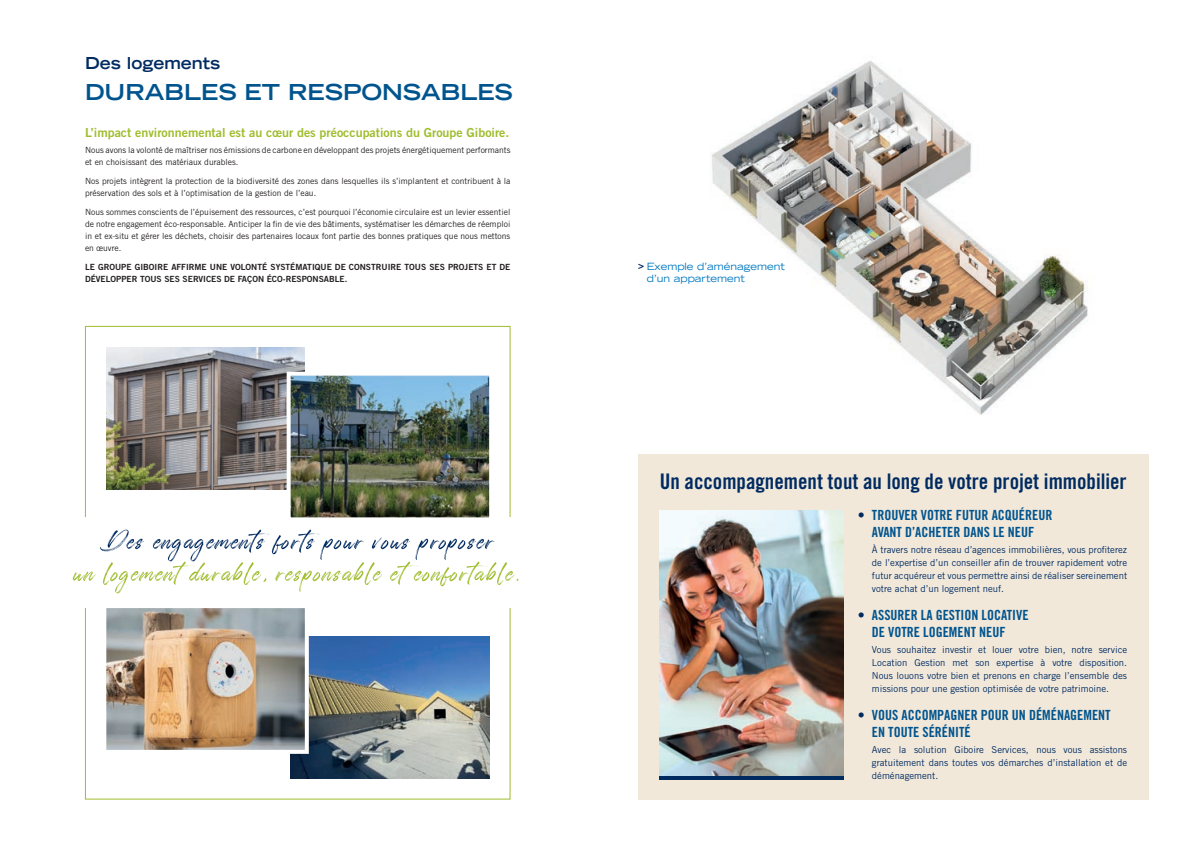
<style>
.page{position:relative;width:1191px;height:842px;background:#fff}
.page>*{position:absolute;margin:0;border:0;box-sizing:border-box;transform-origin:0 0}
.t1{font:italic 55px "Automobile Contest";letter-spacing:.03em;color:#9fbd2e}
.t2{font:italic 55px "Automobile Contest";letter-spacing:.03em;color:#002b61}
.t3{font:700 expanded 22px "Trade Gothic LT Std";color:#00548e}
.t4{font:21.5px "Trade Gothic LT Std Bd Cn 20";color:#002b61}
.t5{font:700 expanded 16.5px "Trade Gothic LT Std";color:#002b61}
.t6{font:14px/16.8px "Trade Gothic LT Std Bd Cn 20";color:#00548e}
.t7{font:12.5px "Trade Gothic LT Std Bd 2";color:#9fbd2e}
.t8{font:expanded 10px/12px "Trade Gothic LT Std";color:#0078c0}
.t9{font:9.5px/13px "Trade Gothic LT Std";color:#002b61;text-align:justify}
.t10{font:8.5px/12px "Trade Gothic LT Std";color:#231f20}
.t11{font:8.5px/12px "Trade Gothic LT Std Bd 2";color:#231f20}
.s1{font-family:"Trade Gothic LT Std Bd 2";font-stretch:normal;color:#002b61}
.s2{color:#002b61}
</style>
<div class="page">
<img style="left:711px;top:60px;width:377px;height:355px">
<div style="left:638px;top:454px;width:510px;height:345px;background:#f1e8da"></div>
<img style="left:106px;top:347px;width:199px;height:142px">
<img style="left:291px;top:636px;width:198px;height:142px">
<img style="left:285px;top:370px;width:205px;height:148px">
<img style="left:659px;top:510px;width:184px;height:266px">
<img style="left:106px;top:608px;width:205px;height:148px">
<hr style="left:659px;top:776px;width:184px;height:4px;background:#002b61">
<h3 class="t5" style="left:85px;top:52px;width:137px">Des logements</h3>
<h2 class="t3" style="left:85px;top:77px;width:429px">DURABLES ET RESPONSABLES</h2>
<h3 class="t7" style="left:85px;top:124px;width:426px">L’impact environnemental est au cœur des préoccupations du Groupe Giboire.</h3>
<p class="t10" style="left:85px;top:144px;width:427px">Nous avons la volonté de maîtriser nos émissions de carbone en développant des projets énergétiquement performants et en choisissant des matériaux durables.</p>
<p class="t10" style="left:85px;top:175px;width:427px">Nos projets intègrent la protection de la biodiversité des zones dans lesquelles ils s’implantent et contribuent à la préservation des sols et à l’optimisation de la gestion de l’eau.</p>
<p class="t10" style="left:85px;top:206px;width:427px;text-align:justify">Nous sommes conscients de l’épuisement des ressources, c’est pourquoi l’économie circulaire est un levier essentiel de notre engagement éco-responsable. Anticiper la fin de vie des bâtiments, systématiser les démarches de réemploi in et ex-situ et gérer les déchets, choisir des partenaires locaux font partie des bonnes pratiques que nous mettons en œuvre.</p>
<p class="t11" style="left:85px;top:261px;width:427px">LE GROUPE GIBOIRE AFFIRME UNE VOLONTÉ SYSTÉMATIQUE DE CONSTRUIRE TOUS SES PROJETS ET DE<br>DÉVELOPPER TOUS SES SERVICES DE FAÇON ÉCO-RESPONSABLE.</p>
<h1 class="t2" style="left:100px;top:497px;width:404px">Desengagementsfortspourvousproposer</h1>
<h1 class="t1" style="left:75px;top:530px;width:453px">un logement durable,responsableet confortable.</h1>
<p class="t8" style="left:647px;top:260px;width:140px;text-indent:-9px"><span class="s1">&gt;</span> Exemple d’aménagement d’un appartement</p>
<h3 class="t4" style="left:660px;top:468px;width:468px">Un accompagnement tout au long de votre projet immobilier</h3>
<h3 class="t6" style="left:857px;top:507px;width:196px;text-align:center"><span class="s2">•</span> TROUVER VOTRE FUTUR ACQUÉREUR<br>AVANT D’ACHETER DANS LE NEUF</h3>
<p class="t9" style="left:872px;top:543px;width:257px">À travers notre réseau d’agences immobilières, vous profiterez de l’expertise d’un conseiller afin de trouver rapidement votre futur acquéreur et vous permettre ainsi de réaliser sereinement votre achat d’un logement neuf.</p>
<h3 class="t6" style="left:872px;top:607px;width:158px;text-indent:-14px"><span class="s2">•</span> ASSURER LA GESTION LOCATIVE<br>DE VOTRE LOGEMENT NEUF</h3>
<p class="t9" style="left:872px;top:643px;width:257px">Vous souhaitez investir et louer votre bien, notre service Location Gestion met son expertise à votre disposition.<br>Nous louons votre bien et prenons en charge l’ensemble des missions pour une gestion optimisée de votre patrimoine.</p>
<h3 class="t6" style="left:872px;top:706px;width:240px;text-indent:-14px"><span class="s2">•</span> VOUS ACCOMPAGNER POUR UN DÉMÉNAGEMENT<br>EN TOUTE SÉRÉNITÉ</h3>
<p class="t9" style="left:872px;top:743px;width:257px">Avec la solution Giboire Services, nous vous assistons gratuitement dans toutes vos démarches d’installation et de déménagement.</p>
</div>
